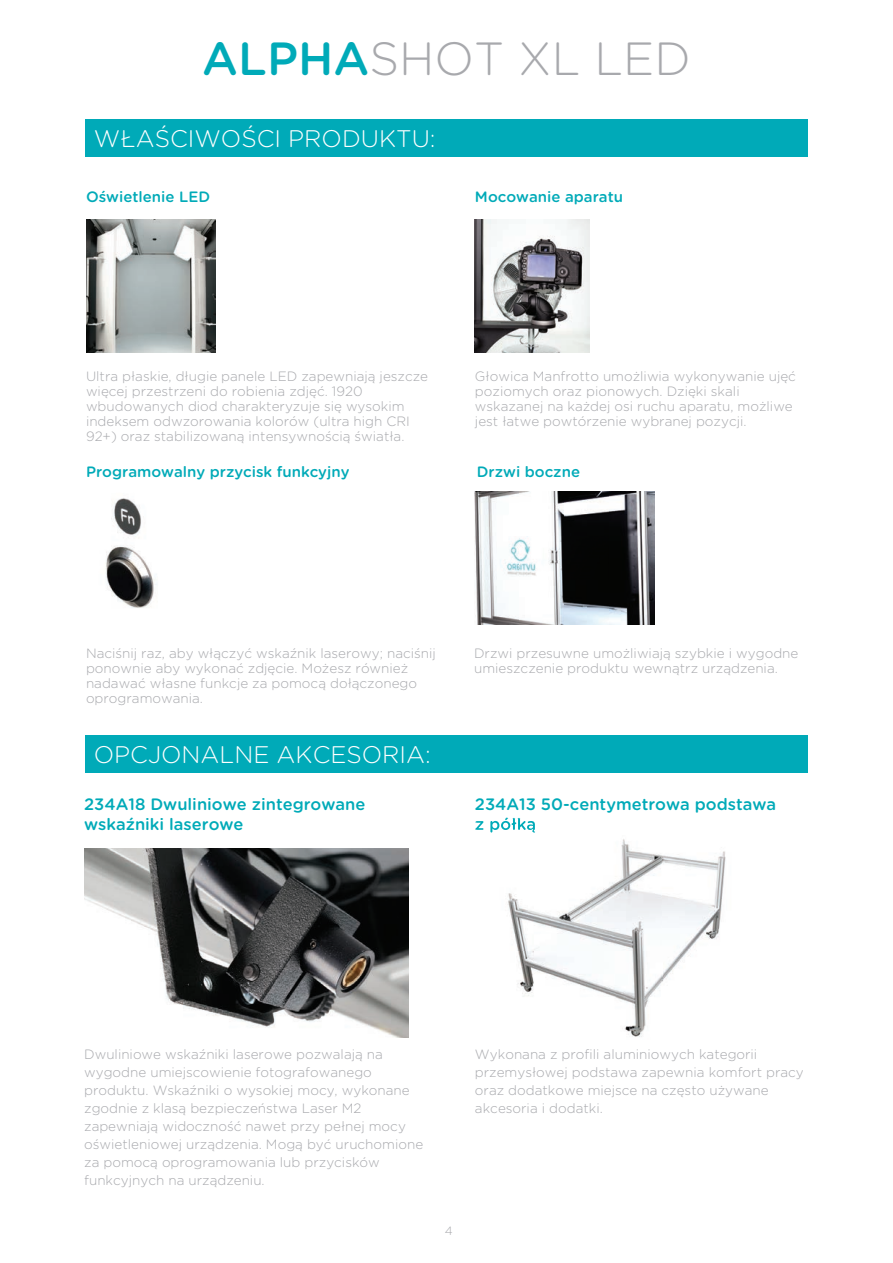
<style>
.page{position:relative;width:893px;height:1263px;background:#fff}
.page>*{position:absolute;margin:0;border:0;box-sizing:border-box;transform-origin:0 0}
.t1{font:300 46.5px "Gotham Rounded";color:#a8a9ad}
.t2{font:300 24px "Gotham Rounded";color:#fff}
.t3{font:500 16.5px/19.8px "Gotham Rounded";color:#00aab8}
.t4{font:500 15px "Gotham Rounded";color:#00aab8}
.t5{font:300 13.5px/15px "Gotham Rounded";color:#a8a9ad}
.t6{font:300 12px "Gotham Rounded";color:#a8a9ad}
.s1{font-weight:500;color:#00aab8}
</style>
<div class="page">
<div style="left:85px;top:735px;width:723px;height:37px;background:#00aab8"></div>
<img style="left:474px;top:492px;width:181px;height:132px">
<img style="left:474px;top:220px;width:115px;height:132px">
<img style="left:86px;top:220px;width:129px;height:132px">
<img style="left:106px;top:498px;width:51px;height:110px">
<img style="left:84px;top:848px;width:325px;height:189px">
<img style="left:490px;top:832px;width:236px;height:205px">
<img style="left:477px;top:819px;width:58px;height:13px">
<div style="left:85px;top:119px;width:723px;height:38px;background:#00aab8"></div>
<h1 class="t1" style="left:202px;top:28px;width:490px"><span class="s1">ALPHA</span>SHOT XL LED</h1>
<h2 class="t2" style="left:94px;top:122px;width:343px">WŁAŚCIWOŚCI PRODUKTU:</h2>
<p class="t4" style="left:86px;top:186px;width:126px">Oświetlenie LED</p>
<p class="t4" style="left:475px;top:186px;width:150px">Mocowanie aparatu</p>
<p class="t5" style="left:86px;top:368px;width:344px">Ultra płaskie, długie panele LED zapewniają jeszcze więcej przestrzeni do robienia zdjęć. 1920 wbudowanych diod charakteryzuje się wysokim indeksem odwzorowania kolorów (ultra high CRI 92+) oraz stabilizowaną intensywnością światła.</p>
<p class="t5" style="left:475px;top:368px;width:322px">Głowica Manfrotto umożliwia wykonywanie ujęć poziomych oraz pionowych. Dzięki skali wskazanej na każdej osi ruchu aparatu, możliwe jest łatwe powtórzenie wybranej pozycji.</p>
<p class="t4" style="left:86px;top:461px;width:265px">Programowalny przycisk funkcyjny</p>
<p class="t4" style="left:477px;top:461px;width:105px">Drzwi boczne</p>
<p class="t5" style="left:86px;top:645px;width:351px">Naciśnij raz, aby włączyć wskaźnik laserowy; naciśnij ponownie aby wykonać zdjęcie. Możesz również nadawać własne funkcje za pomocą dołączonego oprogramowania.</p>
<h2 class="t2" style="left:94px;top:738px;width:339px">OPCJONALNE AKCESORIA:</h2>
<p class="t5" style="left:474px;top:645px;width:326px">Drzwi przesuwne umożliwiają szybkie i wygodne umieszczenie produktu wewnątrz urządzenia.</p>
<p class="t3" style="left:84px;top:793px;width:283px">234A18 Dwuliniowe zintegrowane wskaźniki laserowe</p>
<p class="t3" style="left:475px;top:793px;width:303px">234A13 50-centymetrowa podstawa</p>
<p class="t5" style="left:84px;top:1044px;width:341px;line-height:18px">Dwuliniowe wskaźniki laserowe pozwalają na wygodne umiejscowienie fotografowanego produktu. Wskaźniki o wysokiej mocy, wykonane zgodnie z klasą bezpieczeństwa Laser M2 zapewniają widoczność nawet przy pełnej mocy oświetleniowej urządzenia. Mogą być uruchomione za pomocą oprogramowania lub przycisków funkcyjnych na urządzeniu.</p>
<p class="t6" style="left:445px;top:1223px;width:9px">4</p>
<p class="t5" style="left:475px;top:1044px;width:330px;line-height:18px">Wykonana z profili aluminiowych kategorii przemysłowej podstawa zapewnia komfort pracy oraz dodatkowe miejsce na często używane akcesoria i dodatki.</p>
</div>
